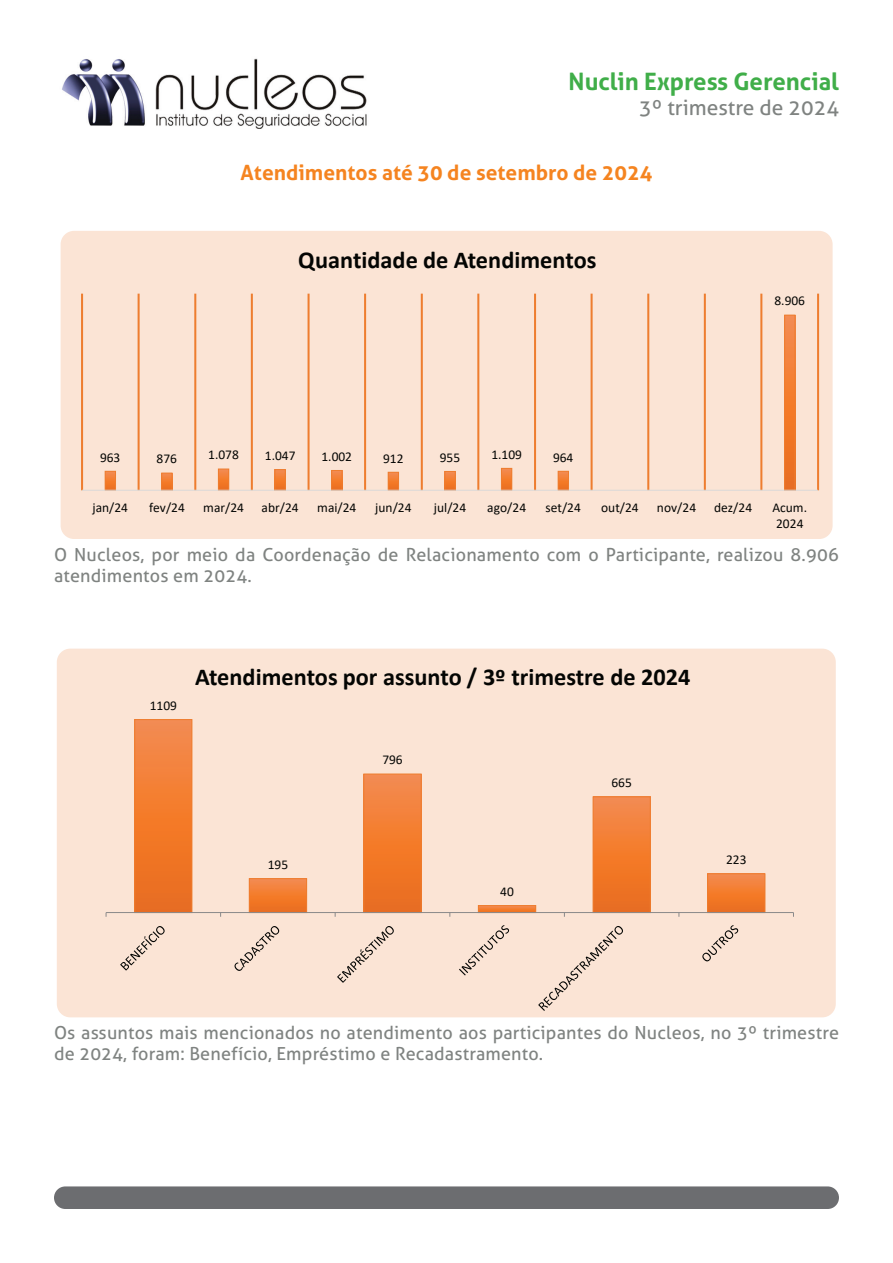
<style>
.page{position:relative;width:893px;height:1263px;background:#fff}
.page>*{position:absolute;margin:0;border:0;box-sizing:border-box;transform-origin:0 0}
.t1{font:700 24.3px "Calibri";color:#040503}
.t2{font:700 24px "Aller";color:#40ae49}
.t3{font:700 21px "Aller";color:#f58420}
.t4{font:21px "Aller";color:#7f8381}
.t5{font:18px/21.6px "Aller";letter-spacing:.01em;color:#7f8381}
.t6{font:13.5px/16.5px "Calibri";color:#040503}
</style>
<div class="page">
<img style="left:62px;top:58px;width:305px;height:71px">
<div style="left:54px;top:1186px;width:785px;height:23px;background:#6c6d70;border-radius:11px"></div>
<div style="left:61px;top:231px;width:771px;height:308px;background:#fbe4d5;border-radius:13px"></div>
<hr style="left:81px;top:294px;width:2px;height:196px;background:#ee7d2f">
<hr style="left:138px;top:294px;width:2px;height:196px;background:#ee7d2f">
<hr style="left:194px;top:294px;width:2px;height:196px;background:#ee7d2f">
<hr style="left:251px;top:294px;width:2px;height:196px;background:#ee7d2f">
<hr style="left:308px;top:294px;width:2px;height:196px;background:#ee7d2f">
<hr style="left:364px;top:294px;width:2px;height:196px;background:#ee7d2f">
<hr style="left:421px;top:294px;width:2px;height:196px;background:#ee7d2f">
<hr style="left:477px;top:294px;width:2px;height:196px;background:#ee7d2f">
<hr style="left:534px;top:294px;width:2px;height:196px;background:#ee7d2f">
<hr style="left:591px;top:294px;width:2px;height:196px;background:#ee7d2f">
<hr style="left:647px;top:294px;width:2px;height:196px;background:#ee7d2f">
<hr style="left:704px;top:294px;width:2px;height:196px;background:#ee7d2f">
<hr style="left:760px;top:294px;width:2px;height:196px;background:#ee7d2f">
<hr style="left:817px;top:294px;width:2px;height:196px;background:#ee7d2f">
<svg style="left:107px;top:473px;width:7px;height:16px"></svg>
<div style="left:105px;top:471px;width:11px;height:20px;border:1px solid #ee7d2f"></div>
<svg style="left:163px;top:475px;width:7px;height:14px"></svg>
<div style="left:161px;top:473px;width:11px;height:18px;border:1px solid #ee7d2f"></div>
<svg style="left:220px;top:471px;width:7px;height:18px"></svg>
<div style="left:218px;top:469px;width:11px;height:22px;border:1px solid #ee7d2f"></div>
<svg style="left:277px;top:471px;width:7px;height:18px"></svg>
<div style="left:275px;top:469px;width:11px;height:22px;border:1px solid #ee7d2f"></div>
<svg style="left:333px;top:472px;width:7px;height:17px"></svg>
<div style="left:331px;top:470px;width:11px;height:21px;border:1px solid #ee7d2f"></div>
<svg style="left:390px;top:474px;width:7px;height:15px"></svg>
<div style="left:388px;top:472px;width:11px;height:19px;border:1px solid #ee7d2f"></div>
<svg style="left:447px;top:473px;width:7px;height:16px"></svg>
<div style="left:445px;top:471px;width:11px;height:20px;border:1px solid #ee7d2f"></div>
<svg style="left:503px;top:470px;width:7px;height:19px"></svg>
<div style="left:501px;top:468px;width:11px;height:23px;border:1px solid #ee7d2f"></div>
<svg style="left:560px;top:473px;width:7px;height:16px"></svg>
<div style="left:558px;top:471px;width:11px;height:20px;border:1px solid #ee7d2f"></div>
<svg style="left:786px;top:317px;width:7px;height:172px"></svg>
<div style="left:784px;top:315px;width:11px;height:176px;border:1px solid #ee7d2f"></div>
<hr style="left:82px;top:490px;width:736px;height:1px;background:#dad9d8">
<div style="left:57px;top:649px;width:779px;height:368px;background:#fbe4d5;border-radius:13px"></div>
<div style="left:135px;top:719px;width:57px;height:193px;background:linear-gradient(to bottom,#f68b4b,#eb6c18)"></div>
<div style="left:134px;top:719px;width:58px;height:194px;border:1px solid #ee7d2f"></div>
<svg style="left:251px;top:880px;width:54px;height:31px;background:#f17b30"></svg>
<div style="left:249px;top:878px;width:58px;height:35px;border:1px solid #ee7d2f"></div>
<div style="left:364px;top:774px;width:57px;height:138px;background:linear-gradient(to bottom,#f68b4a,#eb6c18)"></div>
<div style="left:363px;top:774px;width:58px;height:139px;border:1px solid #ee7d2f"></div>
<svg style="left:480px;top:907px;width:54px;height:4px"></svg>
<div style="left:478px;top:905px;width:58px;height:8px;border:1px solid #ee7d2f"></div>
<div style="left:593px;top:797px;width:57px;height:115px;background:linear-gradient(to bottom,#f68b4a,#ec6c18)"></div>
<div style="left:593px;top:796px;width:58px;height:117px;border:1px solid #ee7d2f"></div>
<div style="left:708px;top:874px;width:57px;height:38px;background:linear-gradient(to bottom,#f68b4a,#ed6e1a)"></div>
<div style="left:707px;top:873px;width:58px;height:40px;border:1px solid #ee7d2f"></div>
<hr style="left:106px;top:912px;width:687px;height:1px;background:#8a898a">
<svg style="left:120px;top:926px;width:45px;height:44px"></svg>
<svg style="left:234px;top:926px;width:45px;height:45px"></svg>
<svg style="left:337px;top:926px;width:57px;height:57px"></svg>
<svg style="left:459px;top:925px;width:50px;height:50px"></svg>
<svg style="left:538px;top:926px;width:85px;height:85px"></svg>
<svg style="left:702px;top:925px;width:36px;height:36px"></svg>
<h2 class="t2" style="left:569px;top:66px;width:272px">Nuclin Express Gerencial</h2>
<p class="t4" style="left:639px;top:95px;width:201px">3º trimestre de 2024</p>
<p class="t3" style="left:241px;top:160px;width:413px">Atendimentos até 30 de setembro de 2024</p>
<h1 class="t1" style="left:298px;top:243px;width:300px">Quantidade de Atendimentos</h1>
<p class="t6" style="left:100px;top:448px;width:22px">963</p>
<p class="t6" style="left:157px;top:450px;width:22px">876</p>
<p class="t6" style="left:208px;top:446px;width:32px">1.078</p>
<p class="t6" style="left:265px;top:447px;width:32px">1.047</p>
<p class="t6" style="left:321px;top:448px;width:32px">1.002</p>
<p class="t6" style="left:383px;top:449px;width:22px">912</p>
<p class="t6" style="left:440px;top:449px;width:22px">955</p>
<p class="t6" style="left:491px;top:446px;width:32px">1.109</p>
<p class="t6" style="left:553px;top:448px;width:22px">964</p>
<p class="t6" style="left:774px;top:292px;width:32px">8.906</p>
<p class="t6" style="left:92px;top:499px;width:37px">jan/24</p>
<p class="t6" style="left:149px;top:499px;width:37px">fev/24</p>
<p class="t6" style="left:203px;top:499px;width:42px">mar/24</p>
<p class="t6" style="left:262px;top:499px;width:39px">abr/24</p>
<p class="t6" style="left:317px;top:499px;width:41px">mai/24</p>
<p class="t6" style="left:375px;top:499px;width:38px">jun/24</p>
<p class="t6" style="left:434px;top:499px;width:34px">jul/24</p>
<p class="t6" style="left:487px;top:499px;width:40px">ago/24</p>
<p class="t6" style="left:546px;top:499px;width:37px">set/24</p>
<p class="t6" style="left:601px;top:499px;width:39px">out/24</p>
<p class="t6" style="left:657px;top:499px;width:41px">nov/24</p>
<p class="t6" style="left:714px;top:499px;width:40px">dez/24</p>
<p class="t6" style="left:772px;top:499px;width:36px">Acum.<br>2024</p>
<p class="t5" style="left:54px;top:544px;width:786px">O Nucleos, por meio da Coordenação de Relacionamento com o Participante, realizou 8.906 atendimentos em 2024.</p>
<p class="t6" style="left:150px;top:697px;width:29px">1109</p>
<h1 class="t1" style="left:195px;top:660px;width:497px">Atendimentos por assunto / 3º trimestre de 2024</h1>
<p class="t6" style="left:382px;top:751px;width:22px">796</p>
<p class="t6" style="left:611px;top:774px;width:22px">665</p>
<p class="t6" style="left:268px;top:856px;width:22px">195</p>
<p class="t6" style="left:500px;top:883px;width:15px">40</p>
<p class="t6" style="left:726px;top:851px;width:22px">223</p>
<p class="t5" style="left:54px;top:1021px;width:786px">Os assuntos mais mencionados no atendimento aos participantes do Nucleos, no 3º trimestre de 2024, foram: Benefício, Empréstimo e Recadastramento.</p>
</div>
